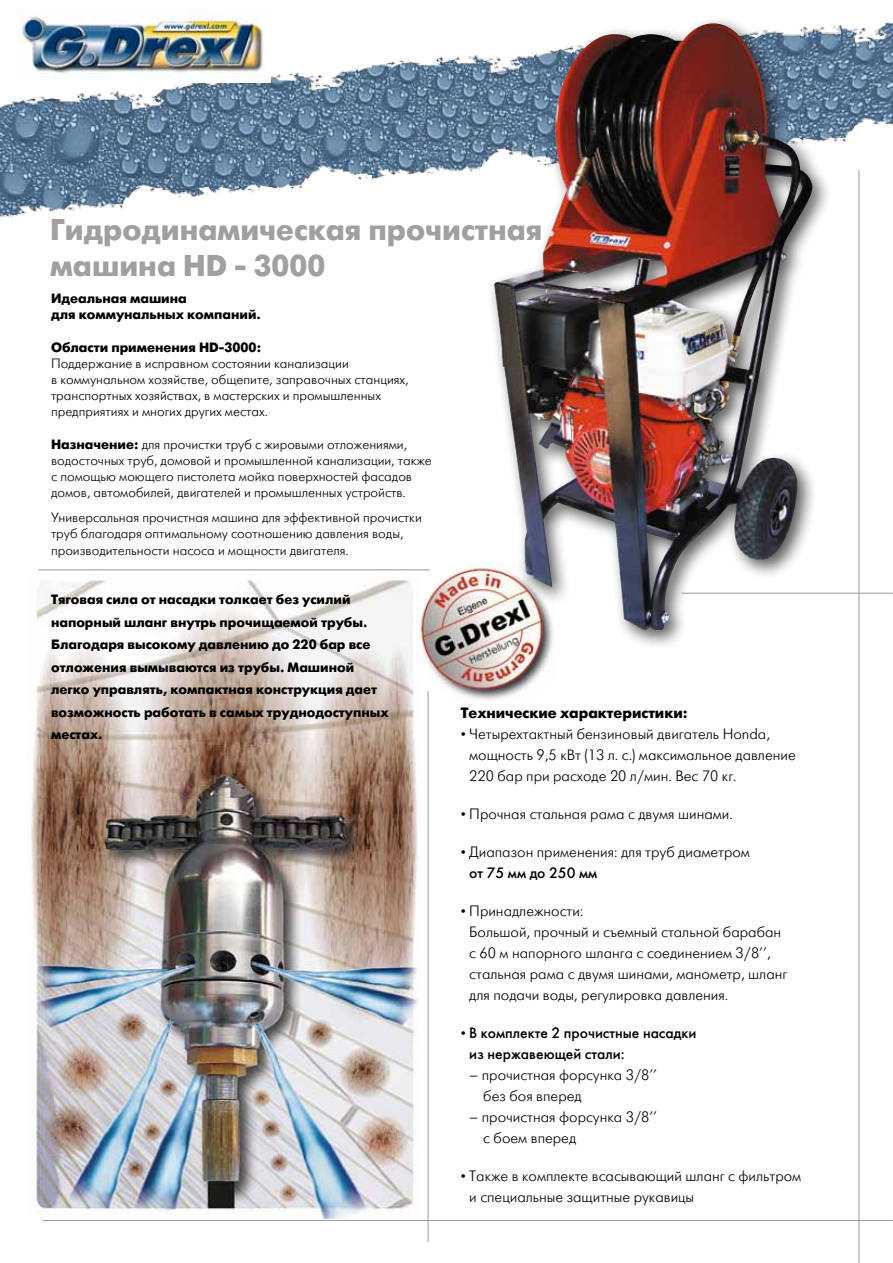
<style>
.page{position:relative;width:893px;height:1263px;background:#fff}
.page>*{position:absolute;margin:0;border:0;box-sizing:border-box;transform-origin:0 0}
.t1{font:700 30px/36px "Futuris";color:#a0a0a0}
.t2{font:15px/21px "Futura Futuris Light C";color:#000}
.t3{font:15px/21px "Futura Futuris C";color:#000}
.t4{font:700 15px "Futura Futuris C";color:#000}
.t5{font:13.5px/16.2px "Futura Futuris Light C";color:#000}
.t6{font:700 13.5px/22.5px "Futura Futuris C";color:#000}
.s1{font-family:"Futura Futuris C";font-weight:700}
.s2{font-family:"Futura Futuris Light C"}
</style>
<div class="page">
<img style="left:0;top:22px;width:893px;height:202px">
<img style="left:16px;top:9px;width:255px;height:74px">
<img style="left:28px;top:579px;width:390px;height:639px">
<img style="left:416px;top:564px;width:135px;height:140px">
<div style="left:487px;top:16px;width:345px;height:634px;background:#000;opacity:.65"></div>
<img style="left:494px;top:23px;width:319px;height:608px">
<hr style="left:38px;top:569px;width:391px;height:1px;background:#a0a0a0">
<hr style="left:427px;top:691px;width:2px;height:551px;background:#a0a0a0">
<hr style="left:43px;top:1220px;width:850px;height:1px;background:#a0a0a0">
<hr style="left:858px;top:170px;width:1px;height:1093px;background:#a0a0a0">
<hr style="left:682px;top:593px;width:211px;height:1px;background:#a0a0a0">
<h1 class="t1" style="left:50px;top:213px;width:494px">Гидродинамическая прочистная машина HD - 3000</h1>
<p class="t6" style="left:51px;top:291px;width:211px;line-height:16.2px">Идеальная машина<br>для коммунальных компаний.</p>
<p class="t6" style="left:51px;top:336px;width:212px">Области применения HD-3000:</p>
<p class="t5" style="left:51px;top:355px;width:359px">Поддержание в исправном состоянии канализации<br>в коммунальном хозяйстве, общепите, заправочных станциях, транспортных хозяйствах, в мастерских и промышленных предприятиях и многих других местах.</p>
<p class="t5" style="left:51px;top:436px;width:382px"><span class="s1">Назначение:</span> для прочистки труб с жировыми отложениями, водосточных труб, домовой и промышленной канализации, также с помощью моющего пистолета мойка поверхностей фасадов домов, автомобилей, двигателей и промышленных устройств.</p>
<p class="t5" style="left:51px;top:510px;width:372px">Универсальная прочистная машина для эффективной прочистки труб благодаря оптимальному соотношению давления воды, производительности насоса и мощности двигателя.</p>
<p class="t6" style="left:51px;top:588px;width:339px">Тяговая сила от насадки толкает без усилий напорный шланг внутрь прочищаемой трубы.<br>Благодаря высокому давлению до 220 бар все отложения вымываются из трубы. Машиной легко управлять, компактная конструкция дает возможность работать в самых труднодоступных местах.</p>
<p class="t4" style="left:461px;top:704px;width:229px">Технические характеристики:</p>
<p class="t2" style="left:469px;top:724px;width:328px;text-indent:-9px">• Четырехтактный бензиновый двигатель Honda, мощность 9,5 кВт (13 л. с.) максимальное давление<br>220 бар при расходе 20 л/мин. Вес 70 кг.</p>
<p class="t2" style="left:461px;top:804px;width:274px">• Прочная стальная рама с двумя шинами.</p>
<p class="t2" style="left:461px;top:842px;width:291px">• Диапазон применения: для труб диаметром</p>
<p class="t3" style="left:469px;top:862px;width:130px">от 75 мм до 250 мм</p>
<p class="t2" style="left:469px;top:901px;width:320px;text-indent:-9px">• Принадлежности:<br>Большой, прочный и съемный стальной барабан с 60 м напорного шланга с соединением 3/8’’, стальная рама с двумя шинами, манометр, шланг для подачи воды, регулировка давления.</p>
<p class="t3" style="left:469px;top:1022px;width:229px;text-indent:-9px"><span class="s2">•</span> В комплекте 2 прочистные насадки из нержавеющей стали:</p>
<p class="t2" style="left:483px;top:1065px;width:175px;text-indent:-14px">– прочистная форсунка 3/8’’ без боя вперед</p>
<p class="t2" style="left:483px;top:1107px;width:175px;text-indent:-14px">– прочистная форсунка 3/8’’ с боем вперед</p>
<p class="t2" style="left:469px;top:1166px;width:334px;text-indent:-9px">• Также в комплекте всасывающий шланг с фильтром и специальные защитные рукавицы</p>
</div>
